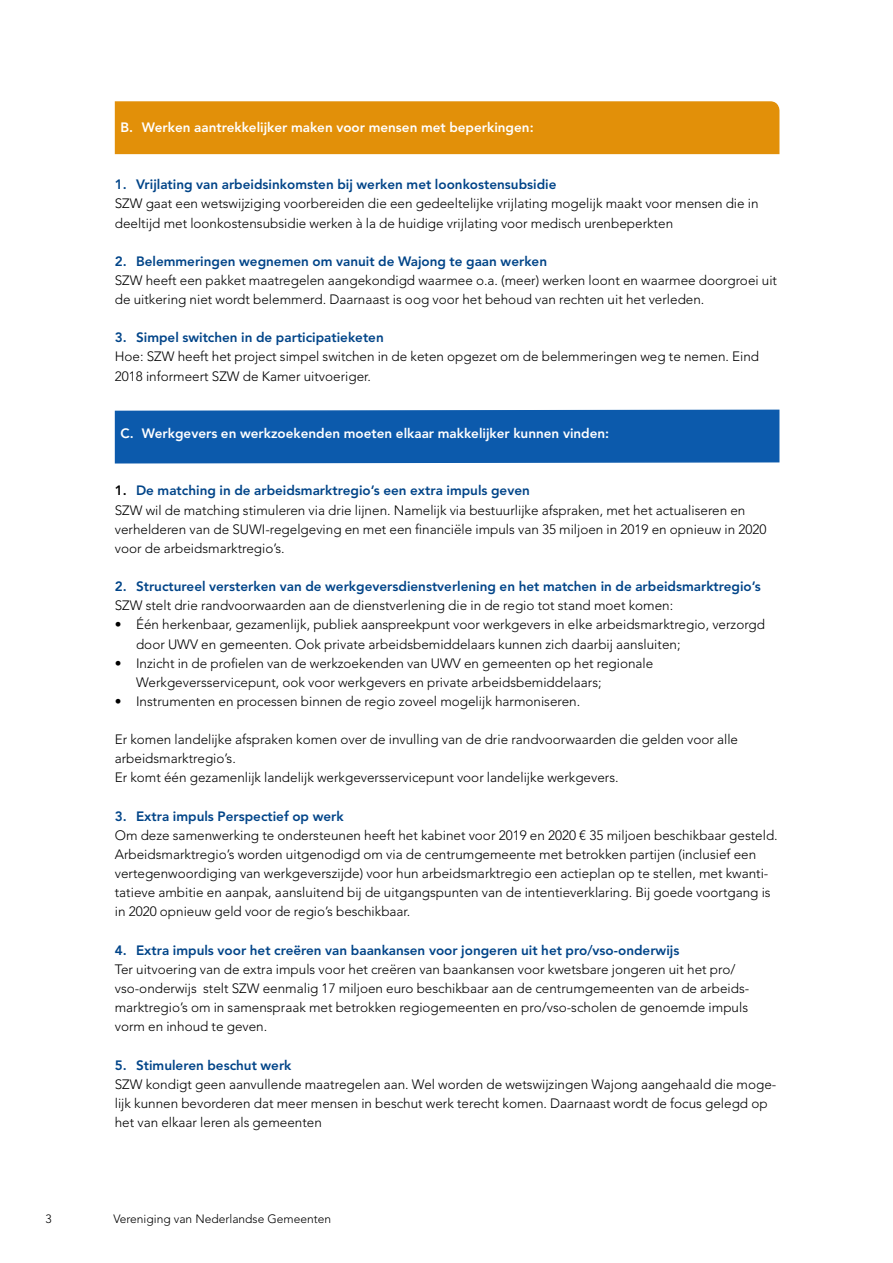
<style>
.page{position:relative;width:893px;height:1263px;background:#fff}
.page>*{position:absolute;margin:0;border:0;box-sizing:border-box;transform-origin:0 0}
.VNG_-_Broodtekst{font:300 13.5px/19.2px "Avenir LT Std";color:#000}
.VNG_-_Tussenkop_1{font:800 13.5px "Avenir LT Std";color:#048}
.VNG_-_Tussenkop_1-2{font:800 13.5px "Avenir LT Std";color:#fff}
.t1{font:300 12px "Avenir LT Std";color:#000}
.s1{color:#000}
</style>
<div class="page">
<div style="left:114px;top:101px;width:666px;height:54px;background:#e29009"></div>
<div style="left:114px;top:409px;width:666px;height:55px;background:#0c5aac"></div>
<p class="VNG_-_Tussenkop_1-2" style="left:121px;top:119px;width:415px">B. Werken aantrekkelijker maken voor mensen met beperkingen:</p>
<p class="VNG_-_Tussenkop_1" style="left:115px;top:177px;width:443px">1. Vrijlating van arbeidsinkomsten bij werken met loonkostensubsidie</p>
<p class="VNG_-_Broodtekst" style="left:115px;top:194px;width:645px">SZW gaat een wetswijziging voorbereiden die een gedeeltelijke vrijlating mogelijk maakt voor mensen die in deeltijd met loonkostensubsidie werken à la de huidige vrijlating voor medisch urenbeperkten</p>
<p class="VNG_-_Tussenkop_1" style="left:115px;top:253px;width:434px">2. Belemmeringen wegnemen om vanuit de Wajong te gaan werken</p>
<p class="VNG_-_Broodtekst" style="left:115px;top:271px;width:664px">SZW heeft een pakket maatregelen aangekondigd waarmee o.a. (meer) werken loont en waarmee doorgroei uit de uitkering niet wordt belemmerd. Daarnaast is oog voor het behoud van rechten uit het verleden.</p>
<p class="VNG_-_Tussenkop_1" style="left:115px;top:330px;width:270px">3. Simpel switchen in de participatieketen</p>
<p class="VNG_-_Broodtekst" style="left:115px;top:347px;width:646px">Hoe: SZW heeft het project simpel switchen in de keten opgezet om de belemmeringen weg te nemen. Eind<br>2018 informeert SZW de Kamer uitvoeriger.</p>
<p class="VNG_-_Tussenkop_1-2" style="left:121px;top:425px;width:490px">C. Werkgevers en werkzoekenden moeten elkaar makkelijker kunnen vinden:</p>
<p class="VNG_-_Tussenkop_1" style="left:115px;top:483px;width:417px"><span class="s1">1.</span> De matching in de arbeidsmarktregio’s een extra impuls geven</p>
<p class="VNG_-_Broodtekst" style="left:115px;top:500px;width:653px">SZW wil de matching stimuleren via drie lijnen. Namelijk via bestuurlijke afspraken, met het actualiseren en verhelderen van de SUWI-regelgeving en met een financiële impuls van 35 miljoen in 2019 en opnieuw in 2020 voor de arbeidsmarktregio’s.</p>
<p class="VNG_-_Tussenkop_1" style="left:115px;top:578px;width:648px">2. Structureel versterken van de werkgeversdienstverlening en het matchen in de arbeidsmarktregio’s</p>
<p class="VNG_-_Broodtekst" style="left:115px;top:596px;width:560px">SZW stelt drie randvoorwaarden aan de dienstverlening die in de regio tot stand moet komen:</p>
<p class="VNG_-_Broodtekst" style="left:136px;top:615px;width:630px;text-indent:-21px">• Één herkenbaar, gezamenlijk, publiek aanspreekpunt voor werkgevers in elke arbeidsmarktregio, verzorgd door UWV en gemeenten. Ook private arbeidsbemiddelaars kunnen zich daarbij aansluiten;</p>
<p class="VNG_-_Broodtekst" style="left:136px;top:653px;width:519px;text-indent:-21px">• Inzicht in de profielen van de werkzoekenden van UWV en gemeenten op het regionale<br>Werkgeversservicepunt, ook voor werkgevers en private arbeidsbemiddelaars;</p>
<p class="VNG_-_Broodtekst" style="left:115px;top:692px;width:467px">• Instrumenten en processen binnen de regio zoveel mogelijk harmoniseren.</p>
<p class="VNG_-_Broodtekst" style="left:115px;top:730px;width:625px">Er komen landelijke afspraken komen over de invulling van de drie randvoorwaarden die gelden voor alle arbeidsmarktregio’s.</p>
<p class="VNG_-_Broodtekst" style="left:115px;top:768px;width:505px">Er komt één gezamenlijk landelijk werkgeversservicepunt voor landelijke werkgevers.</p>
<p class="VNG_-_Tussenkop_1" style="left:115px;top:808px;width:230px">3. Extra impuls Perspectief op werk</p>
<p class="VNG_-_Broodtekst" style="left:115px;top:826px;width:664px">Om deze samenwerking te ondersteunen heeft het kabinet voor 2019 en 2020 € 35 miljoen beschikbaar gesteld.<br>Arbeidsmarktregio’s worden uitgenodigd om via de centrumgemeente met betrokken partijen (inclusief een vertegenwoordiging van werkgeverszijde) voor hun arbeidsmarktregio een actieplan op te stellen, met kwanti&shy;tatieve ambitie en aanpak, aansluitend bij de uitgangspunten van de intentieverklaring. Bij goede voortgang is in 2020 opnieuw geld voor de regio’s beschikbaar.</p>
<p class="VNG_-_Tussenkop_1" style="left:115px;top:942px;width:566px">4. Extra impuls voor het creëren van baankansen voor jongeren uit het pro/vso-onderwijs</p>
<p class="VNG_-_Broodtekst" style="left:115px;top:959px;width:622px">Ter uitvoering van de extra impuls voor het creëren van baankansen voor kwetsbare jongeren uit het pro/</p>
<p class="VNG_-_Broodtekst" style="left:115px;top:979px;width:636px;text-align:justify">vso-onderwijs stelt SZW eenmalig 17 miljoen euro beschikbaar aan de centrumgemeenten van de arbeids&shy;marktregio’s om in samenspraak met betrokken regiogemeenten en pro/vso-scholen de genoemde impuls vorm en inhoud te geven.</p>
<p class="VNG_-_Tussenkop_1" style="left:115px;top:1057px;width:178px">5. Stimuleren beschut werk</p>
<p class="VNG_-_Broodtekst" style="left:115px;top:1074px;width:663px">SZW kondigt geen aanvullende maatregelen aan. Wel worden de wetswijzingen Wajong aangehaald die moge&shy;lijk kunnen bevorderen dat meer mensen in beschut werk terecht komen. Daarnaast wordt de focus gelegd op het van elkaar leren als gemeenten</p>
<p class="t1" style="left:45px;top:1211px;width:8px">3</p>
<p class="t1" style="left:113px;top:1211px;width:219px">Vereniging van Nederlandse Gemeenten</p>
</div>
